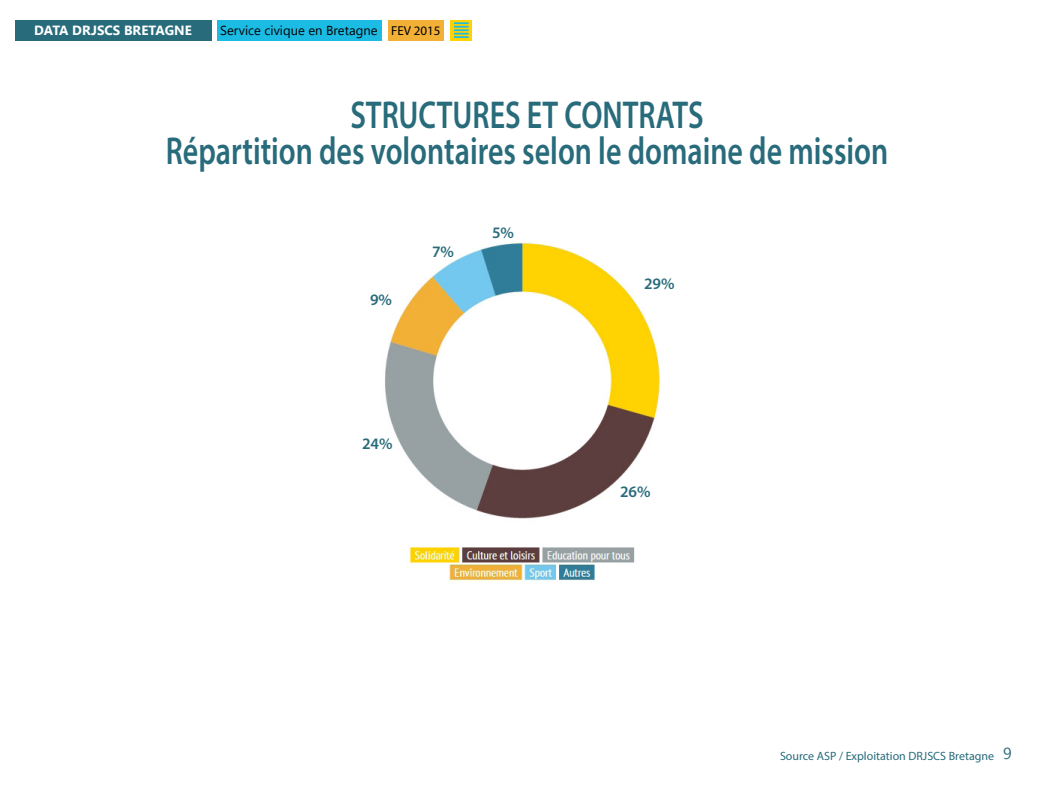
<style>
.page{position:relative;width:1054px;height:798px;background:#fff}
.page>*{position:absolute;margin:0;border:0;box-sizing:border-box;transform-origin:0 0}
.t1{font:600 39px "Myriad Pro";color:#286b7b;scale:.77 1}
.t2{font:600 16px "Myriad Pro";color:#286b7b}
.t3{font:700 13.3px "Segoe UI";color:#fff}
.t4{font:13px "Segoe UI";color:#000}
.t5{font:13px "Myriad Pro";color:#000}
.t6{font:12px "Myriad Pro";color:#286b7b}
.s1{font-family:"Segoe UI";font-size:16px}
</style>
<div class="page">
<div style="left:15px;top:20px;width:196px;height:20px;background:#286b7b"></div>
<div style="left:217px;top:20px;width:165px;height:20px;background:#1cbbe3"></div>
<div style="left:388px;top:20px;width:56px;height:20px;background:#f2b036"></div>
<div style="left:450px;top:20px;width:22px;height:20px;background:#ffd200"></div>
<svg style="left:454px;top:22px;width:15px;height:16px"></svg>
<img style="left:385px;top:242px;width:275px;height:339px">
<p class="t3" style="left:34px;top:21px;width:159px">DATA DRJSCS BRETAGNE</p>
<p class="t4" style="left:220px;top:21px;width:159px">Service civique en Bretagne</p>
<p class="t5" style="left:391px;top:23px;width:51px">FEV 2015</p>
<p class="t1" style="left:350px;top:90px;width:460px">STRUCTURES ET CONTRATS</p>
<p class="t1" style="left:166px;top:126px;width:940px">Répartition des volontaires selon le domaine de mission</p>
<p class="t2" style="left:370px;top:289px;width:24px">9%</p>
<p class="t2" style="left:432px;top:241px;width:24px">7%</p>
<p class="t2" style="left:492px;top:222px;width:24px">5%</p>
<p class="t2" style="left:362px;top:433px;width:32px">24%</p>
<p class="t2" style="left:644px;top:273px;width:32px">29%</p>
<p class="t2" style="left:620px;top:481px;width:32px">26%</p>
<p class="t6" style="left:780px;top:748px;width:233px">Source ASP / Exploitation DRJSCS Bretagne <span class="s1">9</span></p>
</div>
